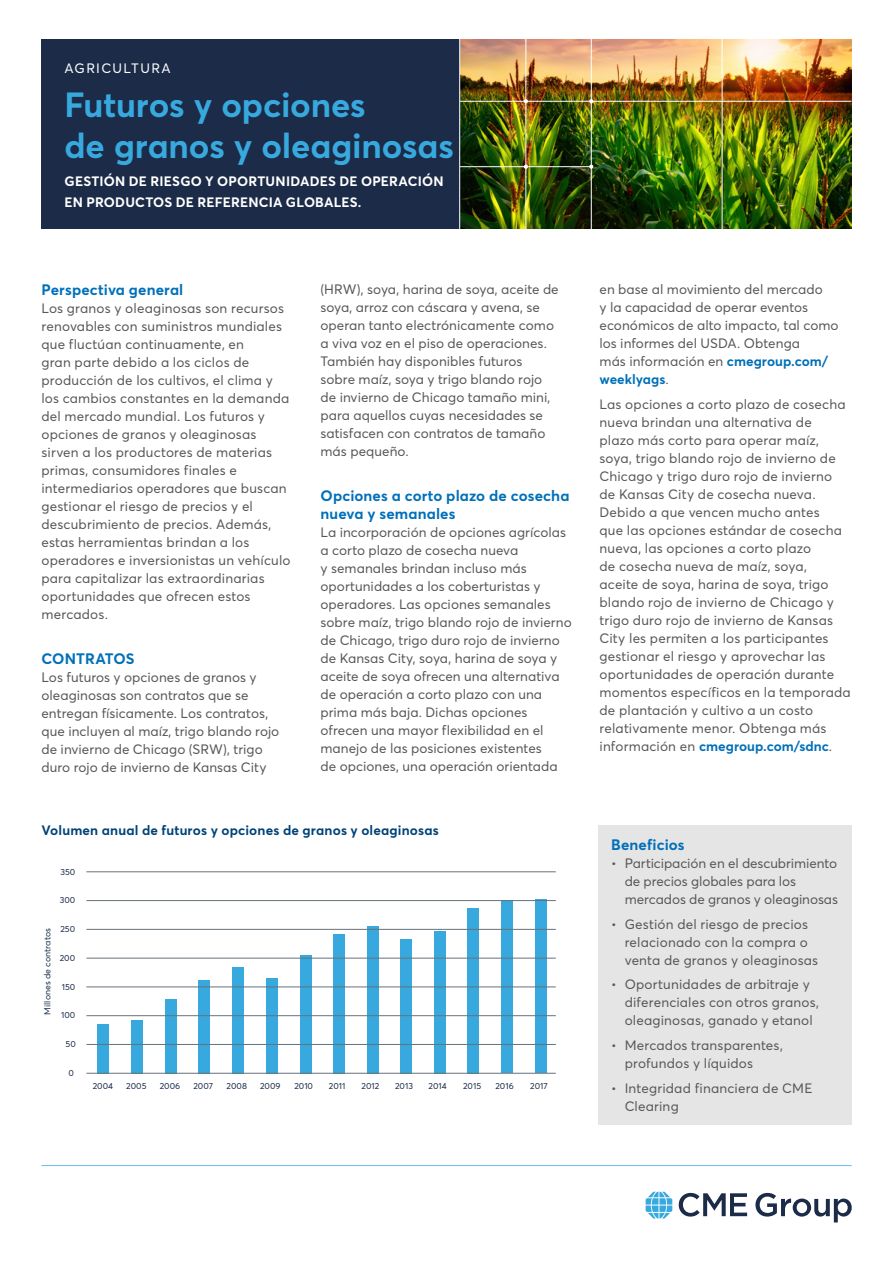
<style>
.page{position:relative;width:893px;height:1263px;background:#fff}
.page>*{position:absolute;margin:0;border:0;box-sizing:border-box;transform-origin:0 0}
.t1{font:700 34.5px/41.4px "Averta";letter-spacing:-.005em;color:#38a9de}
.t2{font:700 15px/18px "Averta";letter-spacing:.005em;color:#0070ba}
.t3{font:13.5px/18px "Averta";letter-spacing:.005em;color:#575756}
.t4{font:700 13.5px/21px "Averta";letter-spacing:.015em;color:#fff}
.t5{font:700 13.5px "Averta";letter-spacing:.015em;color:#004379}
.t6{font:13.5px "Averta";letter-spacing:.095em;color:#fff}
.t7{font:8.7px "Averta";color:#1b2b48}
.s1{font-weight:700;color:#0070ba}
</style>
<div class="page">
<hr style="left:41px;top:1165px;width:811px;height:1px;background:#65beec">
<svg style="left:679px;top:1193px;width:68px;height:23px"></svg>
<svg style="left:755px;top:1193px;width:97px;height:29px"></svg>
<svg style="left:646px;top:1192px;width:26px;height:26px"></svg>
<div style="left:598px;top:825px;width:253px;height:299px;background:#e5e5e5"></div>
<div style="left:98px;top:1024px;width:11px;height:49px;background:#38a9de"></div>
<div style="left:132px;top:1020px;width:11px;height:53px;background:#38a9de"></div>
<div style="left:165px;top:999px;width:12px;height:74px;background:#38a9de"></div>
<div style="left:199px;top:980px;width:11px;height:93px;background:#38a9de"></div>
<div style="left:233px;top:967px;width:11px;height:106px;background:#38a9de"></div>
<div style="left:266px;top:978px;width:11px;height:95px;background:#38a9de"></div>
<div style="left:300px;top:955px;width:11px;height:118px;background:#38a9de"></div>
<div style="left:333px;top:934px;width:11px;height:139px;background:#38a9de"></div>
<div style="left:367px;top:926px;width:11px;height:147px;background:#38a9de"></div>
<div style="left:400px;top:939px;width:11px;height:134px;background:#38a9de"></div>
<div style="left:434px;top:931px;width:11px;height:142px;background:#38a9de"></div>
<div style="left:467px;top:908px;width:11px;height:165px;background:#38a9de"></div>
<div style="left:501px;top:900px;width:11px;height:173px;background:#38a9de"></div>
<div style="left:535px;top:899px;width:11px;height:174px;background:#38a9de"></div>
<hr style="left:86px;top:1073px;width:470px;height:1px;background:#67727a">
<hr style="left:86px;top:1044px;width:470px;height:1px;background:#67727a">
<hr style="left:86px;top:1015px;width:470px;height:1px;background:#67727a">
<hr style="left:86px;top:986px;width:470px;height:1px;background:#67727a">
<hr style="left:86px;top:958px;width:470px;height:1px;background:#67727a">
<hr style="left:86px;top:929px;width:470px;height:1px;background:#67727a">
<hr style="left:86px;top:900px;width:470px;height:1px;background:#67727a">
<hr style="left:86px;top:871px;width:470px;height:1px;background:#67727a">
<div style="left:41px;top:39px;width:810px;height:189px;background:#1b2b48"></div>
<img style="left:460px;top:39px;width:391px;height:189px">
<hr style="left:460px;top:101px;width:391px;height:1px;background:#fff">
<hr style="left:460px;top:166px;width:132px;height:1px;background:#fff">
<hr style="left:591px;top:36px;width:1px;height:196px;background:#fff">
<hr style="left:525px;top:36px;width:1px;height:196px;background:#fff">
<hr style="left:722px;top:36px;width:1px;height:196px;background:#fff">
<hr style="left:459px;top:36px;width:1px;height:196px;background:#fff">
<svg style="left:589px;top:165px;width:4px;height:4px"></svg>
<p class="t6" style="left:65px;top:60px;width:108px">AGRICULTURA</p>
<h1 class="t1" style="left:64px;top:84px;width:391px">Futuros y opciones<br>de granos y oleaginosas</h1>
<p class="t4" style="left:65px;top:171px;width:381px">GESTIÓN DE RIESGO Y OPORTUNIDADES DE OPERACIÓN<br>EN PRODUCTOS DE REFERENCIA GLOBALES.</p>
<p class="t2" style="left:41px;top:281px;width:143px">Perspectiva general</p>
<p class="t3" style="left:41px;top:299px;width:251px">Los granos y oleaginosas son recursos renovables con suministros mundiales que fluctúan continuamente, en<br>gran parte debido a los ciclos de producción de los cultivos, el clima y los cambios constantes en la demanda del mercado mundial. Los futuros y opciones de granos y oleaginosas sirven a los productores de materias primas, consumidores finales e intermediarios operadores que buscan gestionar el riesgo de precios y el descubrimiento de precios. Además, estas herramientas brindan a los operadores e inversionistas un vehículo para capitalizar las extraordinarias oportunidades que ofrecen estos mercados.</p>
<p class="t2" style="left:41px;top:650px;width:95px">CONTRATOS</p>
<p class="t3" style="left:41px;top:668px;width:239px">Los futuros y opciones de granos y oleaginosas son contratos que se entregan físicamente. Los contratos, que incluyen al maíz, trigo blando rojo de invierno de Chicago (SRW), trigo duro rojo de invierno de Kansas City</p>
<p class="t3" style="left:320px;top:280px;width:240px">(HRW), soya, harina de soya, aceite de soya, arroz con cáscara y avena, se operan tanto electrónicamente como a viva voz en el piso de operaciones.<br>También hay disponibles futuros sobre maíz, soya y trigo blando rojo de invierno de Chicago tamaño mini, para aquellos cuyas necesidades se satisfacen con contratos de tamaño más pequeño.</p>
<p class="t2" style="left:320px;top:486px;width:250px">Opciones a corto plazo de cosecha nueva y semanales</p>
<p class="t3" style="left:320px;top:523px;width:253px">La incorporación de opciones agrícolas a corto plazo de cosecha nueva<br>y semanales brindan incluso más oportunidades a los coberturistas y operadores. Las opciones semanales sobre maíz, trigo blando rojo de invierno de Chicago, trigo duro rojo de invierno de Kansas City, soya, harina de soya y aceite de soya ofrecen una alternativa de operación a corto plazo con una prima más baja. Dichas opciones ofrecen una mayor flexibilidad en el manejo de las posiciones existentes<br>de opciones, una operación orientada</p>
<p class="t5" style="left:41px;top:822px;width:399px">Volumen anual de futuros y opciones de granos y oleaginosas</p>
<p class="t7" style="left:60px;top:866px;width:16px">350</p>
<p class="t7" style="left:42px;top:1015px;width:88px;rotate:-90deg">Millones de contratos</p>
<p class="t7" style="left:60px;top:895px;width:17px">300</p>
<p class="t7" style="left:60px;top:923px;width:16px">250</p>
<p class="t7" style="left:60px;top:952px;width:17px">200</p>
<p class="t7" style="left:62px;top:981px;width:15px">150</p>
<p class="t7" style="left:61px;top:1010px;width:16px">100</p>
<p class="t7" style="left:66px;top:1038px;width:12px">50</p>
<p class="t7" style="left:69px;top:1067px;width:7px">0</p>
<p class="t7" style="left:93px;top:1080px;width:22px">2004</p>
<p class="t7" style="left:126px;top:1080px;width:22px">2005</p>
<p class="t7" style="left:160px;top:1080px;width:22px">2006</p>
<p class="t7" style="left:193px;top:1080px;width:21px">2007</p>
<p class="t7" style="left:227px;top:1080px;width:22px">2008</p>
<p class="t7" style="left:260px;top:1080px;width:22px">2009</p>
<p class="t7" style="left:294px;top:1080px;width:20px">2010</p>
<p class="t7" style="left:329px;top:1080px;width:18px">2011</p>
<p class="t7" style="left:362px;top:1080px;width:19px">2012</p>
<p class="t7" style="left:395px;top:1080px;width:19px">2013</p>
<p class="t7" style="left:428px;top:1080px;width:20px">2014</p>
<p class="t7" style="left:463px;top:1080px;width:20px">2015</p>
<p class="t7" style="left:495px;top:1080px;width:20px">2016</p>
<p class="t7" style="left:530px;top:1080px;width:19px">2017</p>
<p class="t3" style="left:599px;top:280px;width:241px">en base al movimiento del mercado<br>y la capacidad de operar eventos económicos de alto impacto, tal como los informes del USDA. Obtenga<br>más información en <span class="s1">cmegroup.com/ weeklyags</span>.</p>
<p class="t3" style="left:599px;top:395px;width:253px">Las opciones a corto plazo de cosecha nueva brindan una alternativa de<br>plazo más corto para operar maíz, soya, trigo blando rojo de invierno de Chicago y trigo duro rojo de invierno de Kansas City de cosecha nueva.<br>Debido a que vencen mucho antes<br>que las opciones estándar de cosecha nueva, las opciones a corto plazo<br>de cosecha nueva de maíz, soya,<br>aceite de soya, harina de soya, trigo blando rojo de invierno de Chicago y trigo duro rojo de invierno de Kansas City les permiten a los participantes gestionar el riesgo y aprovechar las oportunidades de operación durante momentos específicos en la temporada de plantación y cultivo a un costo relativamente menor. Obtenga más información en <span class="s1">cmegroup.com/sdnc</span>.</p>
<p class="t2" style="left:611px;top:835px;width:75px">Beneficios</p>
<p class="t3" style="left:625px;top:854px;width:215px;text-indent:-14px">• Participación en el descubrimiento de precios globales para los mercados de granos y oleaginosas</p>
<p class="t3" style="left:625px;top:915px;width:195px;text-indent:-14px">• Gestión del riesgo de precios relacionado con la compra o venta de granos y oleaginosas</p>
<p class="t3" style="left:625px;top:975px;width:196px;text-indent:-14px">• Oportunidades de arbitraje y diferenciales con otros granos, oleaginosas, ganado y etanol</p>
<p class="t3" style="left:625px;top:1036px;width:160px;text-indent:-14px">• Mercados transparentes, profundos y líquidos</p>
<p class="t3" style="left:625px;top:1079px;width:189px;text-indent:-14px">• Integridad financiera de CME<br>Clearing</p>
</div>
